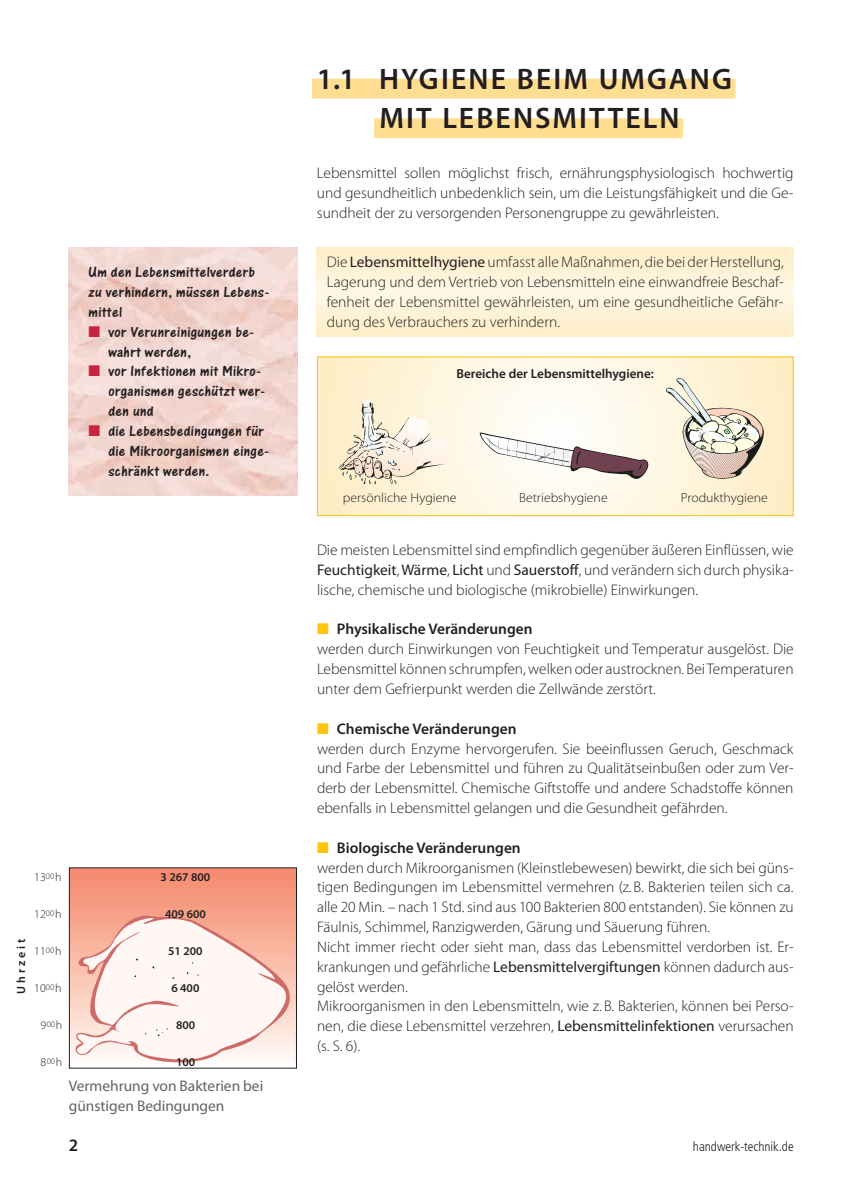
<style>
.page{position:relative;width:845px;height:1190px;background:#fff}
.page>*{position:absolute;margin:0;border:0;box-sizing:border-box;transform-origin:0 0}
.t1{font:600 29.75px/39.7px "Myriad Pro";letter-spacing:.07em;color:#231f20;text-align:center}
.t2{font:600 17.5px "Myriad Pro";color:#231f20}
.t3{font:300 15.4px/19.8px "Myriad Pro";color:#231f20;text-align:justify}
.t4{font:15.4px/19.8px "One Stroke Script Plain";letter-spacing:.02em;color:#231f20;scale:1.05 1}
.t5{font:15.4px/19.8px "Myriad Pro";color:#636366}
.t6{font:300 13.12px "Myriad Pro";color:#231f20;scale:1.05 1}
.t7{font:600 13.12px "Myriad Pro";color:#231f20}
.t8{font:300 condensed 13.12px "Frutiger LT Std";color:#231f20}
.t9{font:300 11.9px "Myriad Pro";color:#231f20}
.t10{font:600 11.9px "Myriad Pro";color:#231f20}
.t11{font:600 11.9px "Myriad Pro";letter-spacing:.245em;color:#231f20}
.s1{color:#c8233f}
.s2{font-weight:400}
.s3{color:#fec40e}
.s4{font-weight:600}
</style>
<div class="page">
<img style="left:69px;top:247px;width:228px;height:248px">
<div style="left:69px;top:867px;width:227px;height:53px;background:linear-gradient(to right,#f5957b,#f5957b)"></div>
<svg style="left:68px;top:915px;width:226px;height:154px"></svg>
<div style="left:312px;top:79px;width:423px;height:19px;background:#ffdd91"></div>
<div style="left:374px;top:118px;width:308px;height:20px;background:#ffdd91"></div>
<svg style="left:317px;top:247px;width:476px;height:90px;background:#fef2d5"></svg>
<svg style="left:319px;top:358px;width:472px;height:156px"></svg>
<div style="left:317px;top:356px;width:476px;height:160px;border:1px solid #fec40e"></div>
<svg style="left:665px;top:377px;width:98px;height:102px;background:#e1d8c5"></svg>
<svg style="left:479px;top:432px;width:170px;height:47px"></svg>
<svg style="left:339px;top:400px;width:110px;height:84px;background:#ede3cf"></svg>
<p class="t4" style="left:89px;top:264px;width:174px">Um den Lebensmittelverderb zu verhindern, müssen Lebens&shy;mittel</p>
<p class="t4" style="left:108px;top:323px;width:140px;text-indent:-20px"><span class="s1">■</span> vor Verunreinigungen be&shy;wahrt werden,</p>
<p class="t4" style="left:108px;top:363px;width:151px;text-indent:-20px"><span class="s1">■</span> vor Infektionen mit Mikro&shy;organismen geschützt wer&shy;den und</p>
<p class="t4" style="left:108px;top:422px;width:155px;text-indent:-20px"><span class="s1">■</span> die Lebensbedingungen für die Mikroorganismen einge&shy;schränkt werden.</p>
<h1 class="t1" style="left:317px;top:61px;width:416px">1.1 HYGIENE BEIM UMGANG<br>MIT LEBENSMITTELN</h1>
<p class="t3" style="left:317px;top:164px;width:478px">Lebensmittel sollen möglichst frisch, ernährungsphysiologisch hochwertig und gesundheitlich unbedenklich sein, um die Leistungsfähigkeit und die Ge&shy;sundheit der zu versorgenden Personengruppe zu gewährleisten.</p>
<p class="t3" style="left:327px;top:253px;width:458px">Die <span class="s2">Lebensmittelhygiene</span> umfasst alle Maßnahmen, die bei der Herstellung, Lagerung und dem Vertrieb von Lebensmitteln eine einwandfreie Beschaf&shy;fenheit der Lebensmittel gewährleisten, um eine gesundheitliche Gefähr&shy;dung des Verbrauchers zu verhindern.</p>
<p class="t7" style="left:456px;top:368px;width:199px">Bereiche der Lebensmittelhygiene:</p>
<p class="t6" style="left:343px;top:492px;width:110px">persönliche Hygiene</p>
<p class="t6" style="left:519px;top:492px;width:86px">Betriebshygiene</p>
<p class="t6" style="left:680px;top:492px;width:84px">Produkthygiene</p>
<p class="t11" style="left:17px;top:994px;width:57px;rotate:-90deg">Uhrzeit</p>
<p class="t9" style="left:34px;top:872px;width:29px">13<sup>00</sup>h</p>
<p class="t9" style="left:34px;top:909px;width:29px">12<sup>00</sup>h</p>
<p class="t9" style="left:34px;top:946px;width:29px">11<sup>00</sup>h</p>
<p class="t9" style="left:34px;top:983px;width:29px">10<sup>00</sup>h</p>
<p class="t9" style="left:40px;top:1020px;width:23px">9<sup>00</sup>h</p>
<p class="t9" style="left:40px;top:1057px;width:23px">8<sup>00</sup>h</p>
<p class="t10" style="left:160px;top:872px;width:51px">3 267 800</p>
<p class="t10" style="left:165px;top:909px;width:42px">409 600</p>
<p class="t10" style="left:168px;top:946px;width:36px">51 200</p>
<p class="t10" style="left:171px;top:983px;width:30px">6 400</p>
<p class="t10" style="left:176px;top:1020px;width:21px">800</p>
<p class="t10" style="left:176px;top:1057px;width:21px">100</p>
<p class="t3" style="left:317px;top:541px;width:478px">Die meisten Lebensmittel sind empfindlich gegenüber äußeren Einflüssen, wie <span class="s2">Feuchtigkeit</span>, <span class="s2">Wärme</span>, <span class="s2">Licht</span> und <span class="s2">Sauerstoff</span>, und verändern sich durch physika&shy;lische, chemische und biologische (mikrobielle) Einwirkungen.</p>
<p class="t3" style="left:317px;top:620px;width:478px;text-align:left"><span class="s3">■</span> <span class="s4">Physikalische Veränderungen<br></span>werden durch Einwirkungen von Feuchtigkeit und Temperatur ausgelöst. Die Lebensmittel können schrumpfen, welken oder austrocknen. Bei Temperaturen unter dem Gefrierpunkt werden die Zellwände zerstört.</p>
<p class="t3" style="left:317px;top:720px;width:478px;text-align:left"><span class="s3">■</span> <span class="s4">Chemische Veränderungen<br></span>werden durch Enzyme hervorgerufen. Sie beeinflussen Geruch, Geschmack und Farbe der Lebensmittel und führen zu Qualitätseinbußen oder zum Ver&shy;derb der Lebensmittel. Chemische Giftstoffe und andere Schadstoffe können ebenfalls in Lebensmittel gelangen und die Gesundheit gefährden.</p>
<p class="t3" style="left:317px;top:839px;width:478px;text-align:left"><span class="s3">■</span> <span class="s4">Biologische Veränderungen<br></span>werden durch Mikroorganismen (Kleinstlebewesen) bewirkt, die sich bei güns&shy;tigen Bedingungen im Lebensmittel vermehren (z. B. Bakterien teilen sich ca. alle 20 Min. – nach 1 Std. sind aus 100 Bakterien 800 entstanden). Sie können zu Fäulnis, Schimmel, Ranzigwerden, Gärung und Säuerung führen.<br>Nicht immer riecht oder sieht man, dass das Lebensmittel verdorben ist. Er&shy;krankungen und gefährliche <span class="s2">Lebensmittelvergiftungen</span> können dadurch aus&shy;gelöst werden.<br>Mikroorganismen in den Lebensmitteln, wie z. B. Bakterien, können bei Perso&shy;nen, die diese Lebensmittel verzehren, <span class="s2">Lebensmittel infek tionen</span> verursachen (s. S. 6).</p>
<p class="t5" style="left:69px;top:1077px;width:196px">Vermehrung von Bakterien bei günstigen Bedingungen</p>
<p class="t2" style="left:69px;top:1138px;width:11px">2</p>
<p class="t8" style="left:692px;top:1140px;width:102px">handwerk-technik.de</p>
</div>
